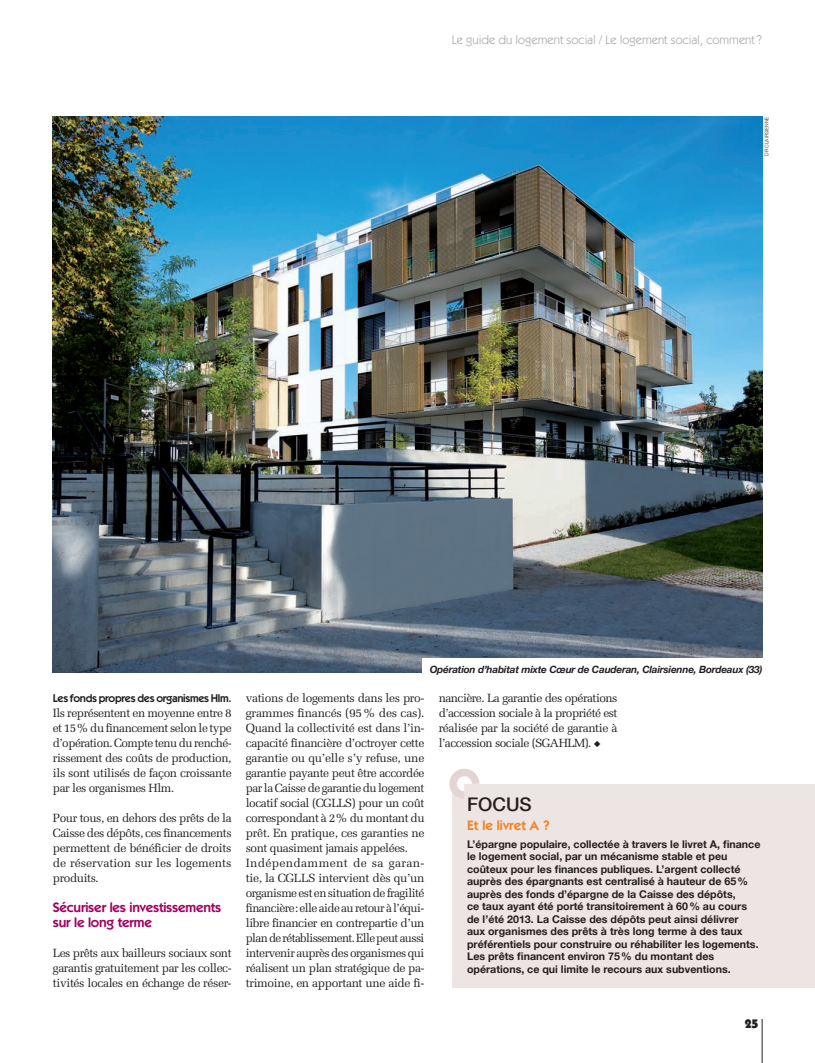
<style>
.page{position:relative;width:815px;height:1063px;background:#fff}
.page>*{position:absolute;margin:0;border:0;box-sizing:border-box;transform-origin:0 0}
.t1{font:500 18.75px "Helvetica Neue";color:#231f20}
.t2{font:600 13.75px/15px "Itc Kabel";letter-spacing:-.015em;color:#a20160}
.t3{font:600 13.75px "Itc Kabel";color:#f58220}
.t4{font:12.5px "Itc Kabel";color:#a8a9ad}
.t5{font:900 12.5px "Itc Kabel";color:#231f20}
.t6{font:11.88px/15px "Melior LT Std";letter-spacing:-.035em;color:#231f20;text-align:justify}
.t7{font:600 11.25px "Itc Kabel";letter-spacing:-.025em;color:#231f20}
.t8{font:700 10.62px/12.5px "Helvetica Neue";color:#231f20}
.t9{font:italic 700 10px "Helvetica Neue";letter-spacing:-.02em;color:#231f20}
.t10{font:300 5px "Helvetica Neue";color:#231f20}
</style>
<div class="page">
<hr style="left:761px;top:1018px;width:1px;height:44px;background:#231f20">
<img style="left:53px;top:117px;width:708px;height:555px">
<div style="left:422px;top:658px;width:340px;height:15px;background:#fff"></div>
<div style="left:453px;top:783px;width:361px;height:204px;background:#ede5e3"></div>
<svg style="left:449px;top:768px;width:30px;height:30px"></svg>
<p class="t4" style="left:452px;top:35px;width:311px">Le guide du logement social / Le logement social, comment ?</p>
<p class="t10" style="left:763px;top:156px;width:41px;rotate:-90deg">DR CLAIRSIENNE</p>
<p class="t7" style="left:53px;top:694px;width:180px">Les fonds propres des organismes Hlm.</p>
<p class="t6" style="left:53px;top:706px;width:180px">Ils représentent en moyenne entre 8 et 15 % du financement selon le type d’opération. Compte tenu du renché&shy;rissement des coûts de production, ils sont utilisés de façon croissante par les organismes Hlm.</p>
<p class="t6" style="left:53px;top:811px;width:180px">Pour tous, en dehors des prêts de la Caisse des dépôts, ces financements permettent de bénéficier de droits de réservation sur les logements produits.</p>
<p class="t2" style="left:53px;top:901px;width:170px">Sécuriser les investissements sur le long terme</p>
<p class="t6" style="left:53px;top:946px;width:180px">Les prêts aux bailleurs sociaux sont garantis gratuitement par les collec&shy;tivités locales en échange de réser-</p>
<p class="t9" style="left:429px;top:663px;width:334px">Opération d’habitat mixte Cœur de Cauderan, Clairsienne, Bordeaux (33)</p>
<p class="t6" style="left:246px;top:691px;width:180px;text-align:left">vations de logements dans les pro&shy;grammes financés (95 % des cas).<br>Quand la collectivité est dans l’in&shy;capacité financière d’octroyer cette garantie ou qu’elle s’y refuse, une garantie payante peut être accordée par la Caisse de garantie du logement locatif social (CGLLS) pour un coût correspondant à 2 % du montant du prêt. En pratique, ces garanties ne sont quasiment jamais appelées.<br>Indépendamment de sa garan&shy;tie, la CGLLS intervient dès qu’un organisme est en situation de fragilité financière : elle aide au retour à l’équi&shy;libre financier en contrepartie d’un plan de rétablissement. Elle peut aussi intervenir auprès des organismes qui réalisent un plan stratégique de pa&shy;trimoine, en apportant une aide fi-</p>
<p class="t6" style="left:438px;top:691px;width:180px">nancière. La garantie des opérations d’accession sociale à la propriété est réalisée par la société de garantie à l’accession sociale (SGAHLM). ◆</p>
<h1 class="t1" style="left:467px;top:793px;width:66px">FOCUS</h1>
<p class="t3" style="left:467px;top:820px;width:84px">Et le livret A ?</p>
<p class="t8" style="left:467px;top:837px;width:295px">L’épargne populaire, collectée à travers le livret A, finance le logement social, par un mécanisme stable et peu coûteux pour les finances publiques. L’argent collecté auprès des épargnants est centralisé à hauteur de 65 % auprès des fonds d’épargne de la Caisse des dépôts,<br>ce taux ayant été porté transitoirement à 60 % au cours de l’été 2013. La Caisse des dépôts peut ainsi délivrer<br>aux organismes des prêts à très long terme à des taux préférentiels pour construire ou réhabiliter les logements.<br>Les prêts financent environ 75 % du montant des opérations, ce qui limite le recours aux subventions.</p>
<p class="t5" style="left:744px;top:1018px;width:15px">25</p>
</div>
